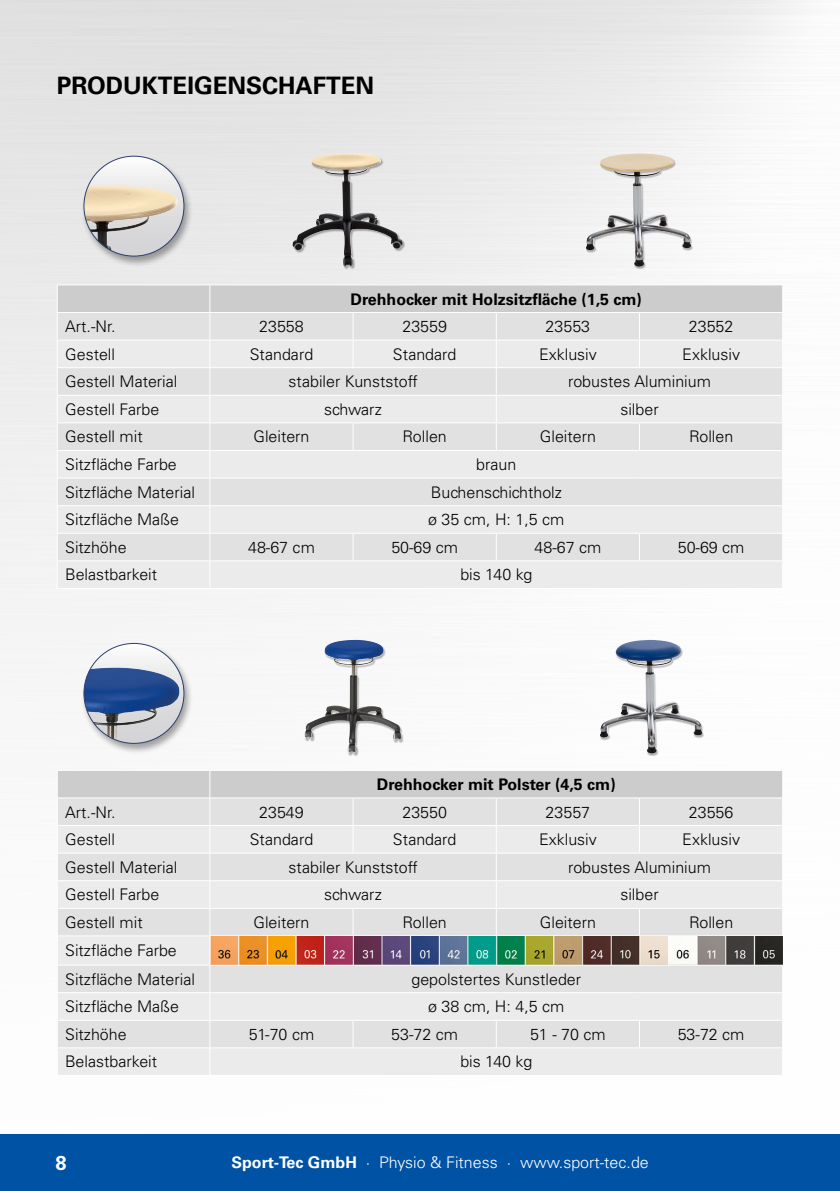
<style>
.page{position:relative;width:840px;height:1191px;background:#fff}
.page>*{position:absolute;margin:0;border:0;box-sizing:border-box;transform-origin:0 0}
.t1{font:700 24px "Univers LT Std";color:#000}
.t2{font:700 20px "Univers LT Std";color:#fff}
.t3{font:300 16px/29.2px "Univers LT Std";color:#000}
.t4{font:700 16px "Univers LT Std";color:#000}
.t5{font:300 16px "Univers LT Std";color:#fff}
.s1{font-weight:700}
</style>
<div class="page">
<img style="left:0;top:0;width:807px;height:965px">
<hr style="left:57px;top:284px;width:153px;height:1px;background:#fff">
<hr style="left:210px;top:284px;width:143px;height:1px;background:#fff">
<hr style="left:353px;top:284px;width:143px;height:1px;background:#fff">
<hr style="left:496px;top:284px;width:143px;height:1px;background:#fff">
<hr style="left:639px;top:284px;width:143px;height:1px;background:#fff">
<svg style="left:57px;top:285px;width:725px;height:303px;background:#e4e4e4"></svg>
<hr style="left:57px;top:588px;width:153px;height:1px;background:#fff">
<hr style="left:210px;top:588px;width:143px;height:1px;background:#fff">
<hr style="left:353px;top:588px;width:143px;height:1px;background:#fff">
<hr style="left:496px;top:588px;width:143px;height:1px;background:#fff">
<hr style="left:639px;top:588px;width:143px;height:1px;background:#fff">
<div style="left:292px;top:154px;width:112px;height:115px;background:#000;opacity:.3"></div>
<img style="left:292px;top:153px;width:110px;height:113px">
<div style="left:586px;top:154px;width:106px;height:115px;background:#000;opacity:.3"></div>
<img style="left:585px;top:153px;width:105px;height:113px">
<div style="left:304px;top:641px;width:99px;height:115px;background:#000;opacity:.3"></div>
<img style="left:304px;top:640px;width:97px;height:113px">
<div style="left:599px;top:641px;width:104px;height:115px;background:#000;opacity:.3"></div>
<img style="left:599px;top:640px;width:102px;height:113px">
<svg style="left:57px;top:770px;width:725px;height:305px;background:#e4e3e3"></svg>
<img style="left:210px;top:936px;width:571px;height:28px">
<div style="left:81px;top:155px;width:112px;height:112px;background:#000;opacity:.35"></div>
<svg style="left:84px;top:156px;width:100px;height:100px;fill:#f0f0f1"></svg>
<img style="left:84px;top:185px;width:94px;height:66px">
<div style="left:81px;top:642px;width:112px;height:112px;background:#000;opacity:.35"></div>
<svg style="left:84px;top:643px;width:100px;height:100px;fill:#f3f3f4"></svg>
<img style="left:84px;top:667px;width:95px;height:73px">
<div style="left:0;top:1134px;width:839px;height:57px;background:#0052a5"></div>
<h1 class="t1" style="left:57px;top:72px;width:319px">PRODUKTEIGENSCHAFTEN</h1>
<p class="t4" style="left:350px;top:290px;width:293px">Drehhocker mit Holzsitzfläche (1,5 cm)</p>
<p class="t3" style="left:65px;top:313px;width:52px">Art.-Nr.</p>
<p class="t3" style="left:259px;top:313px;width:46px">23558</p>
<p class="t3" style="left:402px;top:313px;width:46px">23559</p>
<p class="t3" style="left:545px;top:313px;width:46px">23553</p>
<p class="t3" style="left:688px;top:313px;width:46px">23552</p>
<p class="t3" style="left:65px;top:341px;width:51px">Gestell</p>
<p class="t3" style="left:249px;top:341px;width:65px">Standard</p>
<p class="t3" style="left:393px;top:341px;width:65px">Standard</p>
<p class="t3" style="left:538px;top:341px;width:59px">Exklusiv</p>
<p class="t3" style="left:681px;top:341px;width:59px">Exklusiv</p>
<p class="t3" style="left:65px;top:368px;width:113px">Gestell Material</p>
<p class="t3" style="left:288px;top:368px;width:131px">stabiler Kunststoff</p>
<p class="t3" style="left:567px;top:368px;width:144px">robustes Aluminium</p>
<p class="t3" style="left:65px;top:396px;width:95px">Gestell Farbe</p>
<p class="t3" style="left:324px;top:396px;width:59px">schwarz</p>
<p class="t3" style="left:620px;top:396px;width:40px">silber</p>
<p class="t3" style="left:65px;top:423px;width:79px">Gestell mit</p>
<p class="t3" style="left:253px;top:423px;width:58px">Gleitern</p>
<p class="t3" style="left:402px;top:423px;width:46px">Rollen</p>
<p class="t3" style="left:539px;top:423px;width:57px">Gleitern</p>
<p class="t3" style="left:688px;top:423px;width:46px">Rollen</p>
<p class="t3" style="left:65px;top:451px;width:113px">Sitzfläche Farbe</p>
<p class="t3" style="left:476px;top:451px;width:42px">braun</p>
<p class="t3" style="left:65px;top:479px;width:131px">Sitzfläche Material</p>
<p class="t3" style="left:430px;top:479px;width:132px">Buchenschichtholz</p>
<p class="t3" style="left:65px;top:506px;width:115px">Sitzfläche Maße</p>
<p class="t3" style="left:428px;top:506px;width:138px">ø 35 cm, H: 1,5 cm</p>
<p class="t3" style="left:65px;top:534px;width:63px">Sitzhöhe</p>
<p class="t3" style="left:248px;top:534px;width:68px">48-67 cm</p>
<p class="t3" style="left:391px;top:534px;width:68px">50-69 cm</p>
<p class="t3" style="left:534px;top:534px;width:68px">48-67 cm</p>
<p class="t3" style="left:677px;top:534px;width:68px">50-69 cm</p>
<p class="t3" style="left:65px;top:561px;width:93px">Belastbarkeit</p>
<p class="t3" style="left:460px;top:561px;width:73px">bis 140 kg</p>
<p class="t4" style="left:376px;top:775px;width:240px">Drehhocker mit Polster (4,5 cm)</p>
<p class="t3" style="left:65px;top:798px;width:52px">Art.-Nr.</p>
<p class="t3" style="left:259px;top:798px;width:46px">23549</p>
<p class="t3" style="left:402px;top:798px;width:46px">23550</p>
<p class="t3" style="left:545px;top:798px;width:46px">23557</p>
<p class="t3" style="left:688px;top:798px;width:46px">23556</p>
<p class="t3" style="left:65px;top:826px;width:51px">Gestell</p>
<p class="t3" style="left:249px;top:826px;width:65px">Standard</p>
<p class="t3" style="left:393px;top:826px;width:65px">Standard</p>
<p class="t3" style="left:538px;top:826px;width:59px">Exklusiv</p>
<p class="t3" style="left:681px;top:826px;width:59px">Exklusiv</p>
<p class="t3" style="left:65px;top:853px;width:113px">Gestell Material</p>
<p class="t3" style="left:288px;top:853px;width:131px">stabiler Kunststoff</p>
<p class="t3" style="left:567px;top:853px;width:144px">robustes Aluminium</p>
<p class="t3" style="left:65px;top:881px;width:95px">Gestell Farbe</p>
<p class="t3" style="left:324px;top:881px;width:59px">schwarz</p>
<p class="t3" style="left:620px;top:881px;width:40px">silber</p>
<p class="t3" style="left:65px;top:909px;width:79px">Gestell mit</p>
<p class="t3" style="left:253px;top:909px;width:57px">Gleitern</p>
<p class="t3" style="left:402px;top:909px;width:46px">Rollen</p>
<p class="t3" style="left:539px;top:909px;width:57px">Gleitern</p>
<p class="t3" style="left:688px;top:909px;width:46px">Rollen</p>
<p class="t3" style="left:65px;top:936px;width:131px">Sitzfläche Farbe<br>Sitzfläche Material</p>
<p class="t3" style="left:411px;top:965px;width:171px">gepolstertes Kunstleder</p>
<p class="t3" style="left:65px;top:993px;width:115px">Sitzfläche Maße</p>
<p class="t3" style="left:428px;top:993px;width:138px">ø 38 cm, H: 4,5 cm</p>
<p class="t3" style="left:65px;top:1021px;width:63px">Sitzhöhe</p>
<p class="t3" style="left:248px;top:1021px;width:67px">51-70 cm</p>
<p class="t3" style="left:391px;top:1021px;width:68px">53-72 cm</p>
<p class="t3" style="left:529px;top:1021px;width:77px">51 - 70 cm</p>
<p class="t3" style="left:677px;top:1021px;width:68px">53-72 cm</p>
<p class="t3" style="left:65px;top:1048px;width:93px">Belastbarkeit</p>
<p class="t3" style="left:460px;top:1048px;width:73px">bis 140 kg</p>
<p class="t2" style="left:56px;top:1152px;width:13px">8</p>
<p class="t5" style="left:231px;top:1156px;width:418px"><span class="s1">Sport-Tec GmbH</span> ∙ Physio &amp; Fitness ∙ www.sport-tec.de</p>
</div>
